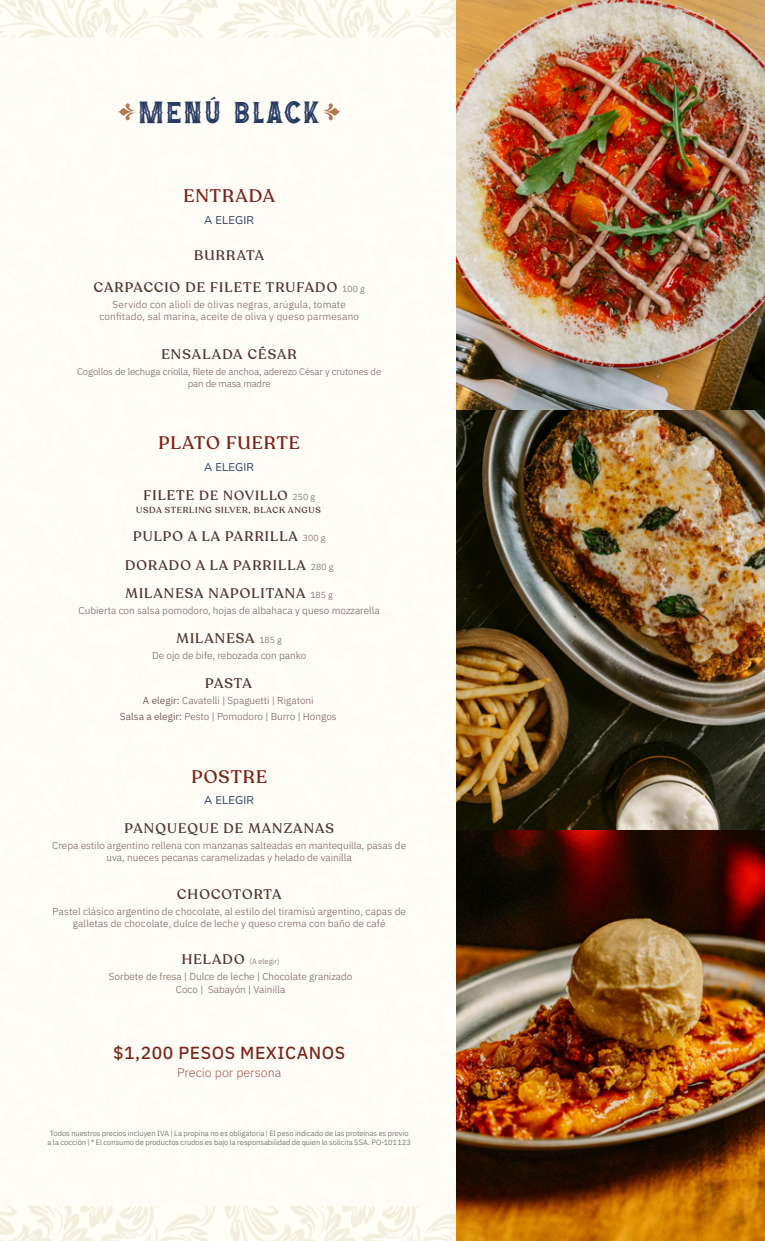
<style>
.page{position:relative;width:765px;height:1241px;background:#fff}
.page>*{position:absolute;margin:0;border:0;box-sizing:border-box;transform-origin:0 0}
.t1{font:31.25px "Wild Bandit Serif Hole";letter-spacing:.065em;color:#283a64}
.t2{font:500 18px "Recoleta Alt";letter-spacing:.055em;color:#7f231a}
.t3{font:500 17.5px "Anuphan";letter-spacing:.03em;color:#7e2419}
.t4{font:500 13.75px/28.4px "Recoleta";letter-spacing:.08em;color:#51342d;text-align:center}
.t5{font:500 13.25px "Recoleta";letter-spacing:.075em;color:#51342d}
.t6{font:300 12.5px "Anuphan";color:#a85850}
.t7{font:11.25px "Nunito";letter-spacing:.02em;color:#283a64}
.t8{font:300 10px/12px "Anuphan";color:#785e56;text-align:center}
.t9{font:300 10px/12px "Anuphan";letter-spacing:.02em;color:#785e56;text-align:center}
.t10{font:300 9.62px/11.5px "Anuphan";letter-spacing:-.01em;color:#785e56;text-align:center}
.t11{font:500 8.62px "Recoleta";letter-spacing:.08em;color:#51342d}
.t12{font:300 7.5px/9px "Anuphan";color:#545454;text-align:center}
.t13{font:300 7.5px "Anuphan";color:#785e56}
.s1{font-family:"Anuphan";font-weight:300;font-size:8.75px;color:#785e56}
.s2{font-size:13.75px}
.s3{font-weight:400}
.s4{font-family:"Recoleta";font-weight:500;font-size:13.75px;color:#51342d}
</style>
<div class="page">
<div style="left:0;top:0;width:457px;height:1240px;background:#fdfcf6"></div>
<img style="left:457px;top:0;width:308px;height:1240px">
<svg style="left:118px;top:102px;width:18px;height:20px"></svg>
<svg style="left:322px;top:102px;width:19px;height:20px"></svg>
<h1 class="t1" style="left:138px;top:95px;width:183px">MENÚ BLACK</h1>
<h2 class="t2" style="left:183px;top:185px;width:93px">ENTRADA</h2>
<p class="t7" style="left:204px;top:212px;width:51px">A ELEGIR</p>
<h3 class="t4" style="left:194px;top:241px;width:72px">BURRATA</h3>
<h3 class="t4" style="left:94px;top:273px;width:272px">CARPACCIO DE FILETE TRUFADO <span class="s1">100 g</span></h3>
<p class="t9" style="left:99px;top:298px;width:261px">Servido con alioli de olivas negras, arúgula, tomate confitado, sal marina, aceite de oliva y queso parmesano</p>
<h3 class="t4" style="left:162px;top:341px;width:137px">ENSALADA CÉSAR</h3>
<p class="t10" style="left:77px;top:365px;width:306px">Cogollos de lechuga criolla, filete de anchoa, aderezo César y crutones de pan de masa madre</p>
<h2 class="t2" style="left:159px;top:432px;width:143px">PLATO FUERTE</h2>
<p class="t7" style="left:204px;top:459px;width:51px">A ELEGIR</p>
<h3 class="t5" style="left:143px;top:487px;width:173px"><span class="s2">FILETE</span> DE NOVILLO <span class="s1">250 g</span></h3>
<p class="t11" style="left:136px;top:504px;width:186px">USDA STERLING SILVER, BLACK ANGUS</p>
<h3 class="t4" style="left:125px;top:522px;width:210px">PULPO A LA PARRILLA <span class="s1">300 g<br></span>DORADO A LA PARRILLA <span class="s1">280 g<br></span>MILANESA NAPOLITANA <span class="s1">185 g</span></h3>
<p class="t8" style="left:79px;top:604px;width:303px">Cubierta con salsa pomodoro, hojas de albahaca y queso mozzarella</p>
<h3 class="t4" style="left:177px;top:624px;width:107px">MILANESA <span class="s1">185 g</span></h3>
<p class="t8" style="left:152px;top:649px;width:156px">De ojo de bife, rebozada con panko</p>
<h3 class="t4" style="left:205px;top:669px;width:48px">PASTA</h3>
<p class="t8" style="left:120px;top:691px;width:218px;line-height:16.2px"><span class="s3">A elegir:</span> Cavatelli | Spaguetti | Rigatoni<br><span class="s3">Salsa a elegir:</span> Pesto | Pomodoro | Burro | Hongos</p>
<h2 class="t2" style="left:191px;top:765px;width:77px">POSTRE</h2>
<p class="t7" style="left:204px;top:792px;width:51px">A ELEGIR</p>
<h3 class="t4" style="left:125px;top:814px;width:211px">PANQUEQUE DE MANZANAS</h3>
<p class="t8" style="left:52px;top:839px;width:355px">Crepa estilo argentino rellena con manzanas salteadas en mantequilla, pasas de uva, nueces pecanas caramelizadas y helado de vainilla</p>
<h3 class="t4" style="left:177px;top:879px;width:106px">CHOCOTORTA</h3>
<p class="t8" style="left:52px;top:904px;width:355px">Pastel clásico argentino de chocolate, al estilo del tiramisú argentino, capas de galletas de chocolate, dulce de leche y queso crema con baño de café</p>
<p class="t13" style="left:182px;top:955px;width:99px"><span class="s4">HELADO</span> (A elegir)</p>
<p class="t8" style="left:109px;top:969px;width:245px;line-height:12.5px">Sorbete de fresa | Dulce de leche | Chocolate granizado<br>Coco | Sabayón | Vainilla</p>
<h3 class="t3" style="left:113px;top:1039px;width:233px">$1,200 PESOS MEXICANOS</h3>
<p class="t6" style="left:177px;top:1063px;width:106px">Precio por persona</p>
<p class="t12" style="left:48px;top:1127px;width:365px">Todos nuestros precios incluyen IVA | La propina no es obligatoria | El peso indicado de las proteínas es previo a la cocción | * El consumo de productos crudos es bajo la responsabilidad de quien lo solicita SSA. PO-101123</p>
</div>
